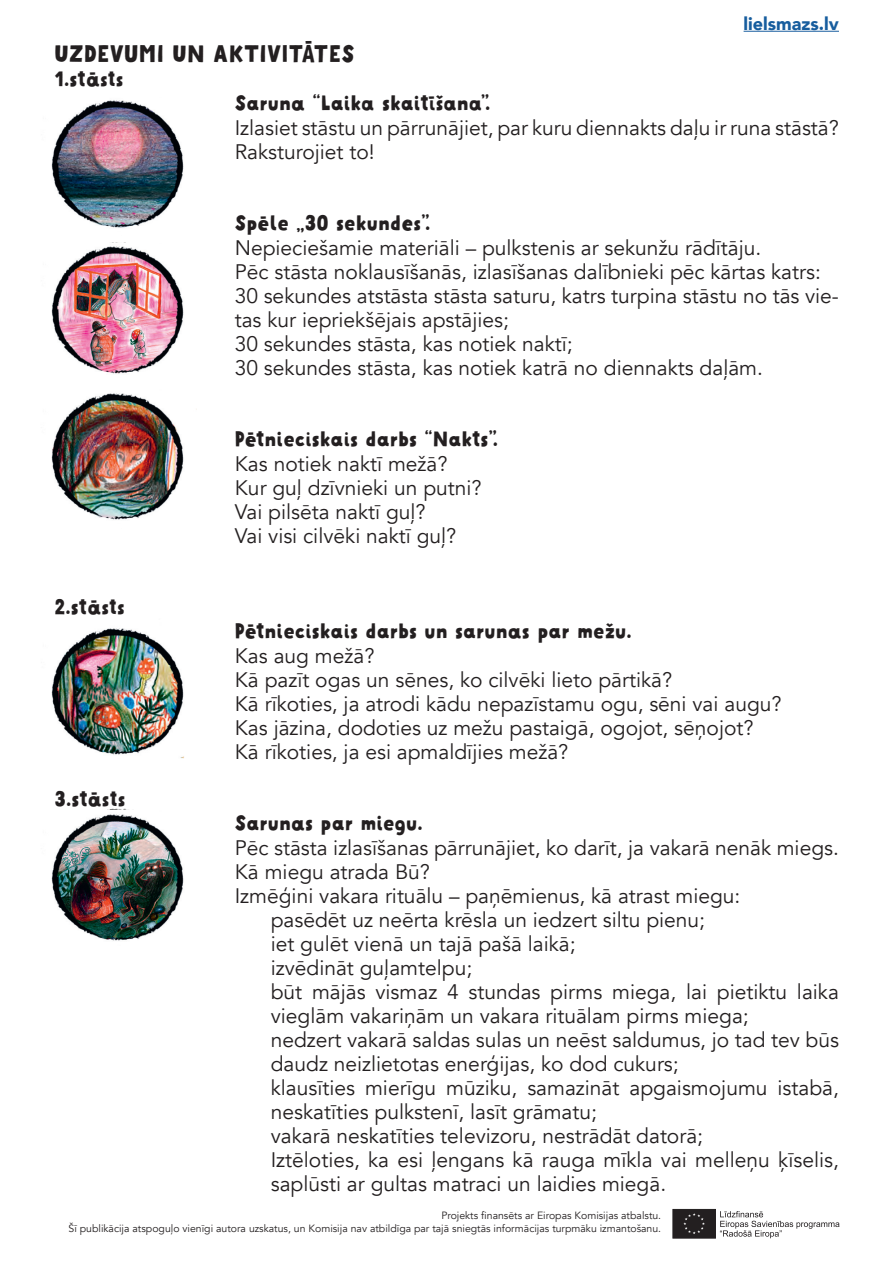
<style>
.page{position:relative;width:893px;height:1263px;background:#fff}
.page>*{position:absolute;margin:0;border:0;box-sizing:border-box;transform-origin:0 0}
.t1{font:24px "Mrs Lollipop";color:#231f20}
.t2{font:21px/24px "Avenir";color:#231f20}
.t3{font:21px "Mrs Lollipop";color:#231f20}
.t4{font:900 18px "Avenir";color:#175d9e}
.t5{font:10.5px/12.6px "Avenir";color:#231f20;text-align:right}
</style>
<div class="page">
<hr style="left:744px;top:31px;width:95px;height:1px;background:#175d9e">
<div style="left:673px;top:1209px;width:43px;height:29px;background:#231f20"></div>
<svg style="left:683px;top:1213px;width:22px;height:21px"></svg>
<svg style="left:720px;top:1211px;width:119px;height:27px"></svg>
<img style="left:51px;top:100px;width:133px;height:128px">
<img style="left:51px;top:628px;width:133px;height:131px">
<img style="left:51px;top:814px;width:133px;height:127px">
<img style="left:51px;top:393px;width:146px;height:127px">
<img style="left:51px;top:246px;width:133px;height:128px">
<p class="t4" style="left:744px;top:8px;width:97px">lielsmazs.lv</p>
<p class="t1" style="left:55px;top:38px;width:302px">UZDEVUMI UN AKTIVITĀTES</p>
<p class="t3" style="left:55px;top:65px;width:71px">1.stāsts</p>
<p class="t3" style="left:235px;top:89px;width:257px">Saruna “Laika skaitīšana”.</p>
<p class="t2" style="left:235px;top:116px;width:606px">Izlasiet stāstu un pārrunājiet, par kuru diennakts daļu ir runa stāstā?<br>Raksturojiet to!</p>
<p class="t3" style="left:235px;top:209px;width:198px">Spēle „30 sekundes”.</p>
<p class="t2" style="left:235px;top:236px;width:606px">Nepieciešamie materiāli – pulkstenis ar sekunžu rādītāju.<br>Pēc stāsta noklausīšanās, izlasīšanas dalībnieki pēc kārtas katrs:<br>30 sekundes atstāsta stāsta saturu, katrs turpina stāstu no tās vie&shy;tas kur iepriekšējais apstājies;<br>30 sekundes stāsta, kas notiek naktī;<br>30 sekundes stāsta, kas notiek katrā no diennakts daļām.</p>
<p class="t3" style="left:55px;top:593px;width:72px">2.stāsts</p>
<p class="t3" style="left:55px;top:786px;width:73px">3.stāsts</p>
<p class="t3" style="left:235px;top:425px;width:265px">Pētnieciskais darbs “Nakts”.</p>
<p class="t2" style="left:235px;top:452px;width:248px">Kas notiek naktī mežā?<br>Kur guļ dzīvnieki un putni?<br>Vai pilsēta naktī guļ?<br>Vai visi cilvēki naktī guļ?</p>
<p class="t3" style="left:235px;top:618px;width:399px">Pētnieciskais darbs un sarunas par mežu.</p>
<p class="t2" style="left:235px;top:644px;width:548px">Kas aug mežā?<br>Kā pazīt ogas un sēnes, ko cilvēki lieto pārtikā?<br>Kā rīkoties, ja atrodi kādu nepazīstamu ogu, sēni vai augu?<br>Kas jāzina, dodoties uz mežu pastaigā, ogojot, sēņojot?<br>Kā rīkoties, ja esi apmaldījies mežā?</p>
<p class="t3" style="left:235px;top:810px;width:190px">Sarunas par miegu.</p>
<p class="t2" style="left:235px;top:836px;width:606px">Pēc stāsta izlasīšanas pārrunājiet, ko darīt, ja vakarā nenāk miegs.</p>
<p class="t2" style="left:235px;top:860px;width:197px">Kā miegu atrada Bū?</p>
<p class="t2" style="left:235px;top:884px;width:507px">Izmēģini vakara rituālu – paņēmienus, kā atrast miegu:</p>
<p class="t2" style="left:271px;top:908px;width:436px">pasēdēt uz neērta krēsla un iedzert siltu pienu;</p>
<p class="t2" style="left:271px;top:932px;width:306px">iet gulēt vienā un tajā pašā laikā;</p>
<p class="t2" style="left:271px;top:956px;width:203px">izvēdināt guļamtelpu;</p>
<p class="t2" style="left:271px;top:980px;width:570px">būt mājās vismaz 4 stundas pirms miega, lai pietiktu laika</p>
<p class="t2" style="left:271px;top:1004px;width:479px">vieglām vakariņām un vakara rituālam pirms miega;</p>
<p class="t2" style="left:271px;top:1028px;width:570px">nedzert vakarā saldas sulas un neēst saldumus, jo tad tev būs</p>
<p class="t2" style="left:271px;top:1052px;width:409px">daudz neizlietotas enerģijas, ko dod cukurs;</p>
<p class="t2" style="left:271px;top:1076px;width:570px">klausīties mierīgu mūziku, samazināt apgaismojumu istabā,</p>
<p class="t2" style="left:271px;top:1100px;width:328px">neskatīties pulkstenī, lasīt grāmatu;</p>
<p class="t2" style="left:271px;top:1124px;width:434px">vakarā neskatīties televizoru, nestrādāt datorā;</p>
<p class="t2" style="left:271px;top:1148px;width:570px">Iztēloties, ka esi ļengans kā rauga mīkla vai melleņu ķīselis,</p>
<p class="t2" style="left:271px;top:1172px;width:397px">saplūsti ar gultas matraci un laidies miegā.</p>
<p class="t5" style="left:69px;top:1210px;width:594px">Projekts finansēts ar Eiropas Komisijas atbalstu.<br>Šī publikācija atspoguļo vienīgi autora uzskatus, un Komisija nav atbildīga par tajā sniegtās informācijas turpmāku izmantošanu.</p>
</div>
